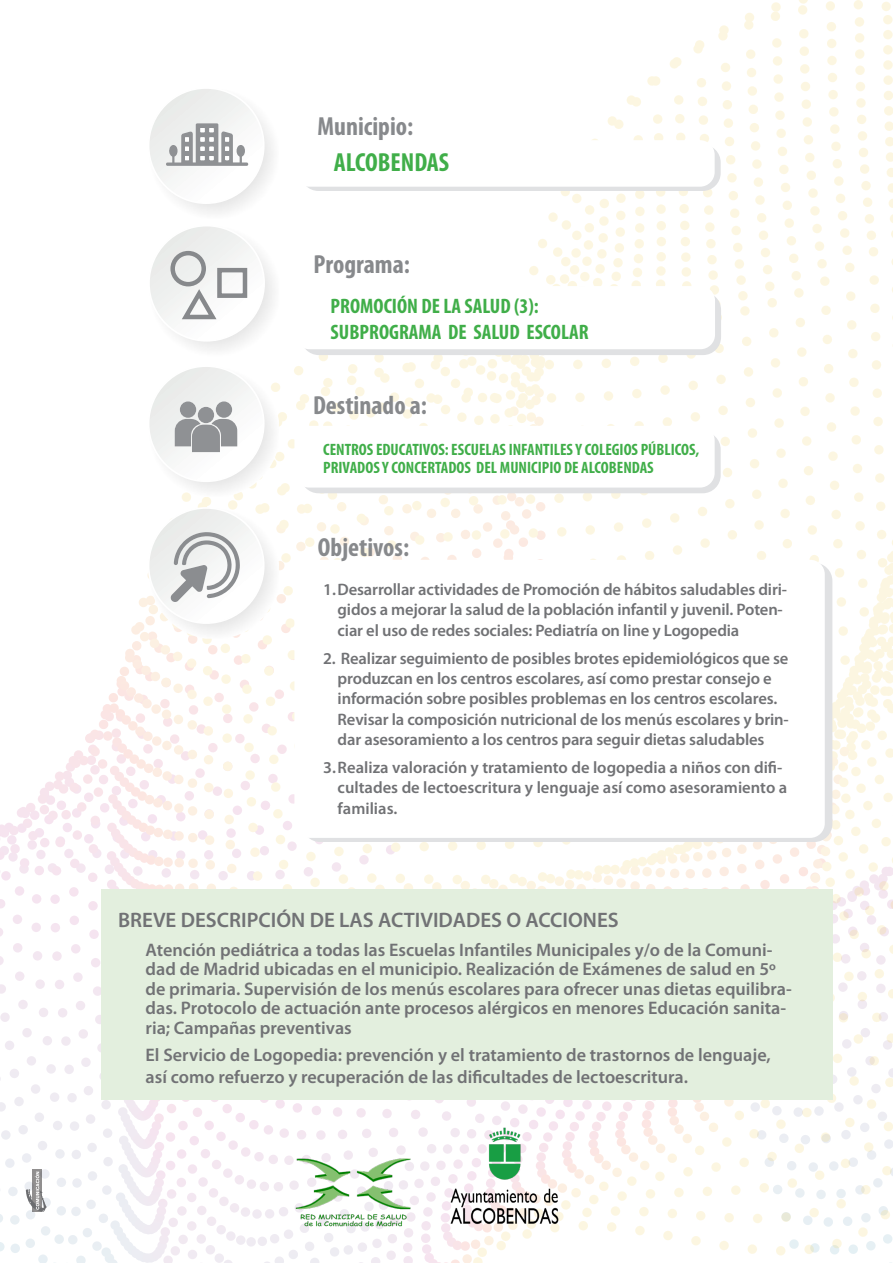
<style>
.page{position:relative;width:893px;height:1263px;background:#fff}
.page>*{position:absolute;margin:0;border:0;box-sizing:border-box;transform-origin:0 0}
.t1{font:700 condensed 26.25px "Myriad Pro";color:#87898c}
.t2{font:700 condensed 26.25px "Myriad Pro";color:#40ae49}
.programa{font:700 condensed 21px "Myriad Pro";color:#40ae49}
.t3{font:600 21px "Myriad Pro";color:#717275}
.descripcion{font:600 18.15px/19.5px "Myriad Pro";color:#717275}
.Estilo_de_párrafo_1{font:600 16.65px/20.4px "Myriad Pro";letter-spacing:-.01em;color:#717275}
.destinado{font:700 condensed 16.5px "Myriad Pro";color:#40ae49}
</style>
<div class="page">
<svg style="left:746px;top:0;width:145px;height:15px"></svg>
<svg style="left:719px;top:15px;width:174px;height:14px"></svg>
<svg style="left:696px;top:29px;width:197px;height:14px"></svg>
<svg style="left:693px;top:43px;width:200px;height:14px"></svg>
<svg style="left:670px;top:57px;width:223px;height:14px"></svg>
<svg style="left:647px;top:71px;width:246px;height:14px"></svg>
<svg style="left:627px;top:85px;width:266px;height:14px"></svg>
<svg style="left:627px;top:99px;width:266px;height:14px"></svg>
<svg style="left:607px;top:113px;width:286px;height:13px"></svg>
<svg style="left:592px;top:126px;width:301px;height:14px"></svg>
<svg style="left:704px;top:140px;width:189px;height:14px"></svg>
<svg style="left:726px;top:154px;width:167px;height:14px"></svg>
<svg style="left:727px;top:168px;width:166px;height:14px"></svg>
<svg style="left:560px;top:182px;width:333px;height:14px"></svg>
<svg style="left:572px;top:196px;width:321px;height:13px"></svg>
<svg style="left:548px;top:209px;width:345px;height:28px"></svg>
<svg style="left:459px;top:237px;width:434px;height:130px"></svg>
<svg style="left:461px;top:265px;width:432px;height:138px"></svg>
<svg style="left:492px;top:292px;width:401px;height:132px"></svg>
<svg style="left:495px;top:320px;width:398px;height:104px"></svg>
<svg style="left:497px;top:347px;width:396px;height:158px"></svg>
<svg style="left:500px;top:375px;width:393px;height:163px"></svg>
<svg style="left:503px;top:402px;width:390px;height:158px"></svg>
<svg style="left:506px;top:430px;width:387px;height:130px"></svg>
<svg style="left:510px;top:457px;width:279px;height:103px"></svg>
<svg style="left:513px;top:485px;width:233px;height:75px"></svg>
<svg style="left:517px;top:512px;width:185px;height:48px"></svg>
<svg style="left:521px;top:540px;width:138px;height:20px"></svg>
<svg style="left:724px;top:494px;width:22px;height:66px"></svg>
<svg style="left:746px;top:481px;width:22px;height:79px"></svg>
<svg style="left:768px;top:468px;width:21px;height:92px"></svg>
<svg style="left:794px;top:442px;width:99px;height:90px"></svg>
<svg style="left:775px;top:532px;width:118px;height:45px"></svg>
<svg style="left:832px;top:577px;width:61px;height:45px"></svg>
<svg style="left:832px;top:622px;width:61px;height:45px"></svg>
<svg style="left:832px;top:667px;width:61px;height:45px"></svg>
<svg style="left:832px;top:712px;width:61px;height:45px"></svg>
<svg style="left:832px;top:757px;width:61px;height:45px"></svg>
<svg style="left:674px;top:802px;width:217px;height:45px"></svg>
<svg style="left:590px;top:847px;width:303px;height:45px"></svg>
<svg style="left:832px;top:892px;width:61px;height:45px"></svg>
<svg style="left:832px;top:937px;width:61px;height:45px"></svg>
<svg style="left:832px;top:982px;width:61px;height:45px"></svg>
<svg style="left:832px;top:1027px;width:61px;height:45px"></svg>
<svg style="left:508px;top:1072px;width:385px;height:45px"></svg>
<svg style="left:501px;top:1117px;width:392px;height:45px"></svg>
<svg style="left:496px;top:1162px;width:397px;height:93px"></svg>
<div style="left:300px;top:144px;width:421px;height:47px;background:#e0e1e3;border-radius:18px"></div>
<div style="left:294px;top:140px;width:421px;height:47px;background:#fff;border-radius:15px"></div>
<svg style="left:149px;top:89px;width:116px;height:115px"></svg>
<div style="left:300px;top:431px;width:421px;height:62px;background:#e0e1e3;border-radius:18px"></div>
<div style="left:294px;top:426px;width:421px;height:62px;background:#fff;border-radius:15px"></div>
<img style="left:182px;top:382px;width:97px;height:115px">
<svg style="left:149px;top:367px;width:116px;height:115px"></svg>
<div style="left:180px;top:401px;width:16px;height:17px;background:#8f9194;border-radius:50%"></div>
<div style="left:216px;top:401px;width:16px;height:17px;background:#8f9194;border-radius:50%"></div>
<div style="left:198px;top:407px;width:16px;height:16px;background:#8f9194;border-radius:50%"></div>
<div style="left:101px;top:889px;width:731px;height:210px;background:#e3efde"></div>
<div style="left:302px;top:563px;width:530px;height:279px;background:#e0e1e3;border-radius:18px"></div>
<div style="left:294px;top:560px;width:531px;height:278px;background:#fff;border-radius:15px"></div>
<img style="left:149px;top:509px;width:130px;height:130px">
<svg style="left:148px;top:507px;width:117px;height:117px"></svg>
<svg style="left:32px;top:1169px;width:10px;height:3px"></svg>
<svg style="left:26px;top:1172px;width:21px;height:40px"></svg>
<div style="left:301px;top:292px;width:420px;height:63px;background:#e0e1e3;border-radius:18px"></div>
<div style="left:295px;top:286px;width:420px;height:63px;background:#fff;border-radius:15px"></div>
<svg style="left:150px;top:226px;width:115px;height:116px"></svg>
<div style="left:170px;top:251px;width:36px;height:35px;border:4px solid #87898c;border-radius:50%"></div>
<img style="left:291px;top:1155px;width:125px;height:74px">
<img style="left:444px;top:1123px;width:119px;height:110px">
<h1 class="t1" style="left:317px;top:110px;width:97px">Municipio:</h1>
<h1 class="t2" style="left:334px;top:145px;width:117px">ALCOBENDAS</h1>
<h1 class="t1" style="left:313px;top:248px;width:98px">Programa:</h1>
<p class="programa" style="left:331px;top:293px;width:210px">PROMOCIÓN DE LA SALUD (3):</p>
<p class="programa" style="left:331px;top:319px;width:260px">SUBPROGRAMA DE SALUD ESCOLAR</p>
<h1 class="t1" style="left:313px;top:389px;width:115px">Destinado a:</h1>
<p class="destinado" style="left:323px;top:439px;width:378px">CENTROS EDUCATIVOS: ESCUELAS INFANTILES Y COLEGIOS PÚBLICOS,</p>
<p class="destinado" style="left:323px;top:457px;width:332px">PRIVADOS Y CONCERTADOS DEL MUNICIPIO DE ALCOBENDAS</p>
<h1 class="t1" style="left:318px;top:530px;width:93px">Objetivos:</h1>
<p class="Estilo_de_párrafo_1" style="left:338px;top:579px;width:451px;text-indent:-14px">1.Desarrollar actividades de Promoción de hábitos saludables diri&shy;gidos a mejorar la salud de la población infantil y juvenil. Poten&shy;ciar el uso de redes sociales: Pediatría on line y Logopedia</p>
<p class="Estilo_de_párrafo_1" style="left:338px;top:647px;width:453px;text-indent:-14px">2. Realizar seguimiento de posibles brotes epidemiológicos que se produzcan en los centros escolares, así como prestar consejo e información sobre posibles problemas en los centros escolares.<br>Revisar la composición nutricional de los menús escolares y brin&shy;dar asesoramiento a los centros para seguir dietas saludables</p>
<p class="Estilo_de_párrafo_1" style="left:338px;top:757px;width:451px;text-indent:-14px">3.Realiza valoración y tratamiento de logopedia a niños con difi&shy;cultades de lectoescritura y lenguaje así como asesoramiento a familias.</p>
<p class="t3" style="left:118px;top:907px;width:502px">BREVE DESCRIPCIÓN DE LAS ACTIVIDADES O ACCIONES</p>
<p class="descripcion" style="left:146px;top:939px;width:648px">Atención pediátrica a todas las Escuelas Infantiles Municipales y/o de la Comuni&shy;dad de Madrid ubicadas en el municipio. Realización de Exámenes de salud en 5º de primaria. Supervisión de los menús escolares para ofrecer unas dietas equilibra&shy;das. Protocolo de actuación ante procesos alérgicos en menores Educación sanita&shy;ria; Campañas preventivas</p>
<p class="descripcion" style="left:146px;top:1043px;width:627px;line-height:22.4px">El Servicio de Logopedia: prevención y el tratamiento de trastornos de lenguaje, así como refuerzo y recuperación de las dificultades de lectoescritura.</p>
</div>
